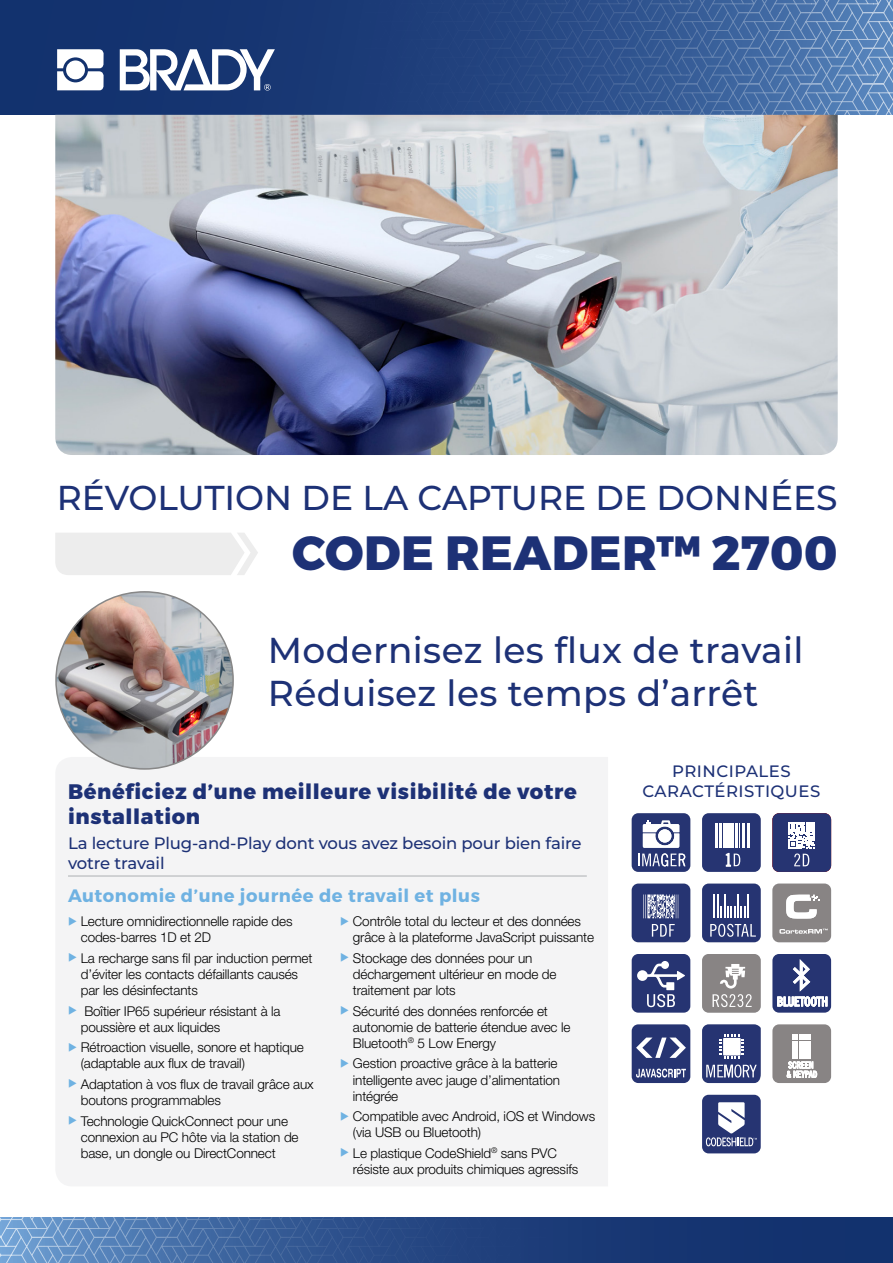
<style>
.page{position:relative;width:893px;height:1263px;background:#fff}
.page>*{position:absolute;margin:0;border:0;box-sizing:border-box;transform-origin:0 0}
.t1{font:800 48px "Montserrat";letter-spacing:.01em;color:#1d3176}
.t2{font:500 36px/43.2px "Montserrat";letter-spacing:.01em;color:#1d3176}
.t3{font:500 34.5px "Montserrat";color:#1d3176}
.t4{font:800 21px/25.2px "Montserrat";letter-spacing:.03em;color:#1d3176}
.t5{font:700 18px "Montserrat";letter-spacing:.03em;color:#6fb2e2}
.t6{font:500 16.5px/19.8px "Montserrat";letter-spacing:-.01em;color:#1d3176}
.t7{font:500 16.5px/19.8px "Montserrat";letter-spacing:.03em;color:#1d3176;text-align:center}
.t8{font:300 13.5px/16.2px "Helvetica Neue LT Pro";letter-spacing:-.01em;color:#000}
</style>
<div class="page">
<svg style="left:0;top:0;width:893px;height:115px;background:#35568d"></svg>
<svg style="left:0;top:1217px;width:893px;height:46px;background:#30538c"></svg>
<div style="left:56px;top:757px;width:552px;height:429px;background:#f4f4f5"></div>
<div style="left:55px;top:533px;width:203px;height:42px;background:#ededed"></div>
<hr style="left:68px;top:876px;width:519px;height:1px;background:#acafb2">
<img style="left:56px;top:592px;width:177px;height:177px;border-radius:89px">
<img style="left:55px;top:115px;width:783px;height:340px">
<div style="left:632px;top:1024px;width:58px;height:59px;background:#263472;border-radius:7px"></div>
<svg style="left:636px;top:1037px;width:50px;height:21px"></svg>
<svg style="left:636px;top:1068px;width:50px;height:9px"></svg>
<div style="left:632px;top:813px;width:58px;height:59px;background:#263472;border-radius:7px"></div>
<svg style="left:638px;top:820px;width:47px;height:46px"></svg>
<div style="left:702px;top:813px;width:59px;height:59px;background:#263472;border-radius:7px"></div>
<svg style="left:715px;top:824px;width:3px;height:24px"></svg>
<hr style="left:719px;top:824px;width:2px;height:24px;background:#fff">
<hr style="left:747px;top:824px;width:2px;height:24px;background:#fff">
<hr style="left:723px;top:824px;width:3px;height:24px;background:#fff">
<svg style="left:726px;top:824px;width:19px;height:42px"></svg>
<div style="left:632px;top:883px;width:58px;height:59px;background:#263472;border-radius:7px"></div>
<svg style="left:643px;top:894px;width:36px;height:24px"></svg>
<svg style="left:652px;top:924px;width:23px;height:13px"></svg>
<div style="left:702px;top:883px;width:59px;height:59px;background:#263472;border-radius:7px"></div>
<svg style="left:714px;top:894px;width:21px;height:24px"></svg>
<hr style="left:737px;top:894px;width:2px;height:24px;background:#fff">
<svg style="left:741px;top:906px;width:4px;height:12px"></svg>
<hr style="left:747px;top:894px;width:2px;height:24px;background:#fff">
<svg style="left:710px;top:924px;width:46px;height:13px"></svg>
<div style="left:772px;top:883px;width:59px;height:59px;background:#888484;border-radius:7px"></div>
<svg style="left:786px;top:895px;width:33px;height:24px"></svg>
<svg style="left:779px;top:929px;width:49px;height:5px"></svg>
<div style="left:772px;top:1024px;width:59px;height:59px;background:#888484;border-radius:7px"></div>
<svg style="left:787px;top:1034px;width:30px;height:43px"></svg>
<div style="left:702px;top:954px;width:59px;height:59px;background:#888484;border-radius:7px"></div>
<svg style="left:720px;top:964px;width:25px;height:24px"></svg>
<svg style="left:712px;top:994px;width:40px;height:13px"></svg>
<div style="left:772px;top:954px;width:59px;height:59px;background:#263472;border-radius:7px"></div>
<svg style="left:793px;top:959px;width:17px;height:32px"></svg>
<svg style="left:778px;top:997px;width:49px;height:9px"></svg>
<svg style="left:702px;top:1024px;width:59px;height:59px;background:#566091"></svg>
<div style="left:702px;top:1095px;width:59px;height:58px;background:#263472;border-radius:7px"></div>
<svg style="left:706px;top:1102px;width:51px;height:44px"></svg>
<div style="left:772px;top:813px;width:59px;height:59px;background:#263472;border-radius:7px"></div>
<svg style="left:789px;top:822px;width:26px;height:44px"></svg>
<div style="left:632px;top:954px;width:58px;height:59px;background:#263472;border-radius:7px"></div>
<svg style="left:637px;top:961px;width:48px;height:46px"></svg>
<svg style="left:69px;top:916px;width:8px;height:9px"></svg>
<svg style="left:69px;top:953px;width:8px;height:9px"></svg>
<svg style="left:69px;top:1006px;width:8px;height:9px"></svg>
<svg style="left:69px;top:1042px;width:8px;height:9px"></svg>
<svg style="left:69px;top:1079px;width:8px;height:9px"></svg>
<svg style="left:69px;top:1116px;width:8px;height:8px"></svg>
<svg style="left:341px;top:916px;width:8px;height:9px"></svg>
<svg style="left:341px;top:953px;width:8px;height:9px"></svg>
<svg style="left:341px;top:1006px;width:8px;height:9px"></svg>
<svg style="left:341px;top:1058px;width:8px;height:9px"></svg>
<svg style="left:341px;top:1111px;width:8px;height:9px"></svg>
<svg style="left:341px;top:1148px;width:8px;height:9px"></svg>
<h3 class="t3" style="left:57px;top:473px;width:782px">RÉVOLUTION DE LA CAPTURE DE DONNÉES</h3>
<h1 class="t1" style="left:292px;top:523px;width:547px">CODE READER™ 2700</h1>
<h2 class="t2" style="left:268px;top:627px;width:537px">Modernisez les flux de travail<br>Réduisez les temps d’arrêt</h2>
<h3 class="t4" style="left:68px;top:779px;width:510px">Bénéficiez d’une meilleure visibilité de votre installation</h3>
<p class="t6" style="left:68px;top:833px;width:515px">La lecture Plug-and-Play dont vous avez besoin pour bien faire votre travail</p>
<h3 class="t5" style="left:68px;top:884px;width:413px">Autonomie d’une journée de travail et plus</h3>
<p class="t8" style="left:81px;top:913px;width:213px">Lecture omnidirectionnelle rapide des codes-barres 1D et 2D</p>
<p class="t8" style="left:81px;top:949px;width:233px">La recharge sans fil par induction permet d’éviter les contacts défaillants causés par les désinfectants</p>
<p class="t8" style="left:81px;top:1002px;width:201px">Boîtier IP65 supérieur résistant à la poussière et aux liquides</p>
<p class="t8" style="left:81px;top:1039px;width:225px">Rétroaction visuelle, sonore et haptique (adaptable aux flux de travail)</p>
<p class="t8" style="left:81px;top:1076px;width:234px">Adaptation à vos flux de travail grâce aux boutons programmables</p>
<p class="t8" style="left:81px;top:1112px;width:219px">Technologie QuickConnect pour une connexion au PC hôte via la station de base, un dongle ou DirectConnect</p>
<p class="t8" style="left:353px;top:913px;width:243px">Contrôle total du lecteur et des données grâce à la plateforme JavaScript puissante</p>
<p class="t8" style="left:353px;top:949px;width:205px">Stockage des données pour un déchargement ultérieur en mode de traitement par lots</p>
<p class="t8" style="left:353px;top:1002px;width:219px">Sécurité des données renforcée et autonomie de batterie étendue avec le<br>Bluetooth<sup>®</sup> 5 Low Energy</p>
<p class="t8" style="left:353px;top:1055px;width:209px">Gestion proactive grâce à la batterie intelligente avec jauge d’alimentation intégrée</p>
<p class="t8" style="left:353px;top:1108px;width:244px">Compatible avec Android, iOS et Windows (via USB ou Bluetooth)</p>
<p class="t8" style="left:353px;top:1145px;width:227px">Le plastique CodeShield<sup>®</sup> sans PVC résiste aux produits chimiques agressifs</p>
<p class="t7" style="left:642px;top:761px;width:179px">PRINCIPALES<br>CARACTÉRISTIQUES</p>
</div>
